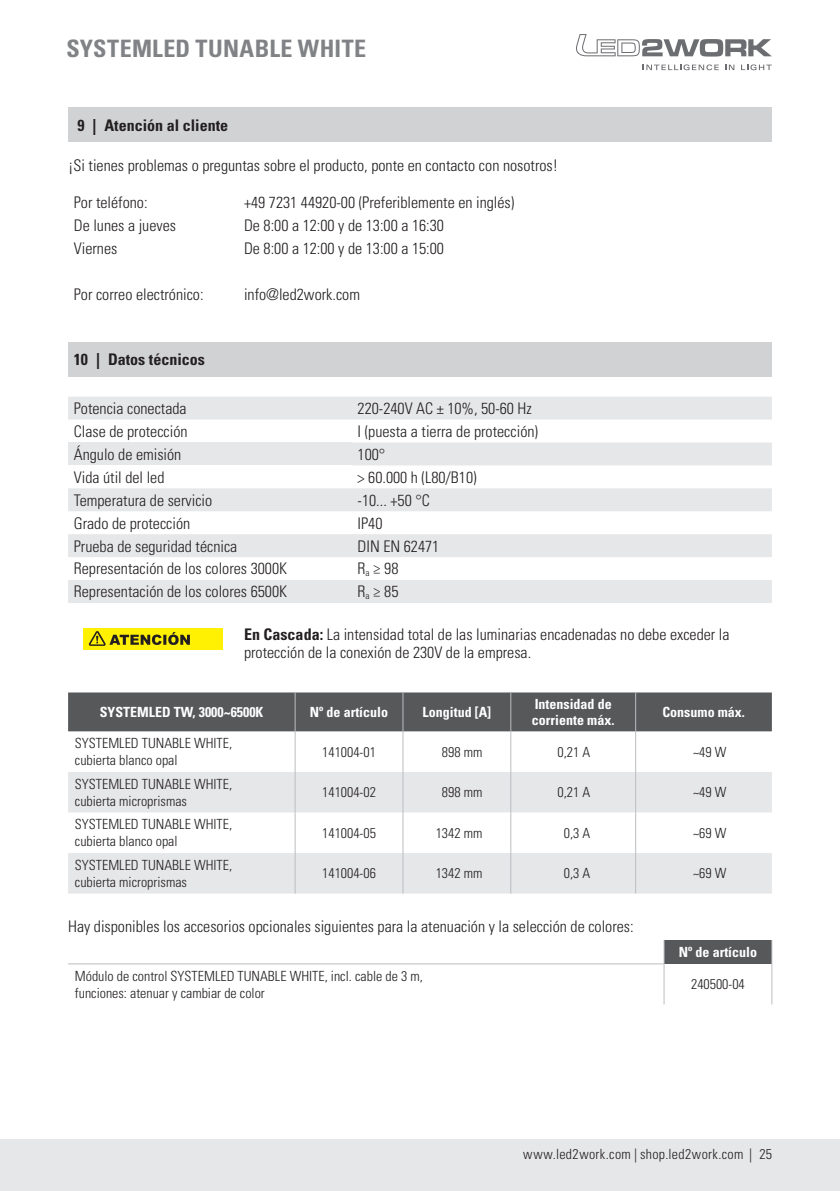
<style>
.page{position:relative;width:840px;height:1191px;background:#fff}
.page>*{position:absolute;margin:0;border:0;box-sizing:border-box;transform-origin:0 0}
.t1{font:700 condensed 24px "Univers LT Std";letter-spacing:.02em;color:#808285}
.t2{font:300 condensed 16px/17.2px "Univers LT Std";color:#231f20}
.t3{font:700 condensed 16px "Univers LT Std";color:#231f20}
.t4{font:300 condensed 14px/16.8px "Univers LT Std";color:#231f20}
.t5{font:700 condensed 14px/15.2px "Univers LT Std";color:#fff}
.t6{font:300 condensed 14px "Univers LT Std";letter-spacing:.025em;color:#231f20}
.s1{font-weight:700}
</style>
<div class="page">
<div style="left:0;top:1140px;width:839px;height:51px;background:#e6e7e9"></div>
<svg style="left:576px;top:34px;width:195px;height:23px"></svg>
<svg style="left:642px;top:64px;width:76px;height:6px"></svg>
<svg style="left:725px;top:65px;width:9px;height:5px"></svg>
<svg style="left:741px;top:64px;width:30px;height:6px"></svg>
<div style="left:68px;top:108px;width:703px;height:34px;background:#d1d2d4"></div>
<div style="left:68px;top:342px;width:703px;height:34px;background:#d1d2d4"></div>
<svg style="left:68px;top:397px;width:703px;height:206px;fill:#e6e7e9"></svg>
<div style="left:68px;top:442px;width:283px;height:23px;background:#e6e7e9"></div>
<div style="left:84px;top:628px;width:139px;height:22px;background:#fff101"></div>
<svg style="left:89px;top:631px;width:101px;height:15px"></svg>
<div style="left:68px;top:692px;width:703px;height:39px;background:#57585a"></div>
<svg style="left:68px;top:772px;width:226px;height:121px"></svg>
<svg style="left:295px;top:772px;width:476px;height:121px;fill:#e6e7e9"></svg>
<hr style="left:294px;top:692px;width:1px;height:39px;background:#bcbdc0">
<hr style="left:402px;top:692px;width:1px;height:39px;background:#bcbdc0">
<hr style="left:510px;top:692px;width:1px;height:39px;background:#bcbdc0">
<hr style="left:635px;top:692px;width:1px;height:39px;background:#bcbdc0">
<hr style="left:294px;top:731px;width:1px;height:41px;background:#bcbdc0">
<hr style="left:402px;top:731px;width:1px;height:41px;background:#bcbdc0">
<hr style="left:510px;top:731px;width:1px;height:41px;background:#bcbdc0">
<hr style="left:635px;top:731px;width:1px;height:41px;background:#bcbdc0">
<hr style="left:294px;top:772px;width:1px;height:40px;background:#bcbdc0">
<hr style="left:402px;top:772px;width:1px;height:40px;background:#bcbdc0">
<hr style="left:510px;top:772px;width:1px;height:40px;background:#bcbdc0">
<hr style="left:635px;top:772px;width:1px;height:40px;background:#bcbdc0">
<hr style="left:294px;top:812px;width:1px;height:41px;background:#bcbdc0">
<hr style="left:402px;top:812px;width:1px;height:41px;background:#bcbdc0">
<hr style="left:510px;top:812px;width:1px;height:41px;background:#bcbdc0">
<hr style="left:635px;top:812px;width:1px;height:41px;background:#bcbdc0">
<hr style="left:294px;top:853px;width:1px;height:40px;background:#bcbdc0">
<hr style="left:402px;top:853px;width:1px;height:40px;background:#bcbdc0">
<hr style="left:510px;top:853px;width:1px;height:40px;background:#bcbdc0">
<hr style="left:635px;top:853px;width:1px;height:40px;background:#bcbdc0">
<div style="left:663px;top:940px;width:108px;height:24px;background:#57585a"></div>
<svg style="left:663px;top:940px;width:1px;height:23px"></svg>
<svg style="left:771px;top:940px;width:1px;height:24px"></svg>
<hr style="left:663px;top:964px;width:1px;height:40px;background:#bcbdc0">
<hr style="left:771px;top:964px;width:1px;height:40px;background:#bcbdc0">
<hr style="left:68px;top:963px;width:596px;height:1px;background:#bcbdc0">
<h1 class="t1" style="left:32px;top:33px;width:336px">BA SYSTEMLED TUNABLE WHITE</h1>
<p class="t3" style="left:77px;top:115px;width:152px">9 | Atención al cliente</p>
<p class="t2" style="left:68px;top:157px;width:491px">¡Si tienes problemas o preguntas sobre el producto, ponte en contacto con nosotros!</p>
<p class="t2" style="left:74px;top:194px;width:75px">Por teléfono:</p>
<p class="t2" style="left:244px;top:194px;width:272px">+49 7231 44920-00 (Preferiblemente en inglés)</p>
<p class="t2" style="left:74px;top:217px;width:104px">De lunes a jueves</p>
<p class="t2" style="left:244px;top:217px;width:201px">De 8:00 a 12:00 y de 13:00 a 16:30</p>
<p class="t2" style="left:74px;top:240px;width:45px">Viernes</p>
<p class="t2" style="left:244px;top:240px;width:201px">De 8:00 a 12:00 y de 13:00 a 15:00</p>
<p class="t2" style="left:74px;top:286px;width:131px">Por correo electrónico:</p>
<p class="t2" style="left:244px;top:286px;width:117px">info@led2work.com</p>
<p class="t3" style="left:74px;top:350px;width:133px">10 | Datos técnicos</p>
<p class="t2" style="left:74px;top:400px;width:114px">Potencia conectada</p>
<p class="t2" style="left:357px;top:400px;width:176px">220-240V AC ± 10%, 50-60 Hz</p>
<p class="t2" style="left:74px;top:422px;width:115px">Clase de protección</p>
<p class="t2" style="left:357px;top:422px;width:182px">I (puesta a tierra de protección)</p>
<p class="t2" style="left:74px;top:445px;width:109px">Ángulo de emisión</p>
<p class="t2" style="left:357px;top:445px;width:29px">100°</p>
<p class="t2" style="left:74px;top:468px;width:92px">Vida útil del led</p>
<p class="t2" style="left:357px;top:468px;width:121px">&gt; 60.000 h (L80/B10)</p>
<p class="t2" style="left:74px;top:491px;width:140px">Temperatura de servicio</p>
<p class="t2" style="left:357px;top:491px;width:74px">-10... +50 °C</p>
<p class="t2" style="left:74px;top:514px;width:118px">Grado de protección</p>
<p class="t2" style="left:357px;top:514px;width:26px">IP40</p>
<p class="t2" style="left:74px;top:537px;width:165px">Prueba de seguridad técnica</p>
<p class="t2" style="left:357px;top:537px;width:83px">DIN EN 62471</p>
<p class="t2" style="left:74px;top:560px;width:215px">Representación de los colores 3000K</p>
<p class="t2" style="left:357px;top:560px;width:42px">R<sub>a</sub> ≥ 98</p>
<p class="t2" style="left:74px;top:583px;width:215px">Representación de los colores 6500K</p>
<p class="t2" style="left:357px;top:583px;width:42px">R<sub>a</sub> ≥ 85</p>
<p class="t2" style="left:244px;top:626px;width:487px"><span class="s1">En Cascada:</span> La intensidad total de las luminarias encadenadas no debe exceder la protección de la conexión de 230V de la empresa.</p>
<p class="t5" style="left:100px;top:704px;width:165px">SYSTEMLED TW, 3000~6500K</p>
<p class="t5" style="left:310px;top:704px;width:80px">Nº de artículo</p>
<p class="t5" style="left:422px;top:704px;width:70px">Longitud [A]</p>
<p class="t5" style="left:531px;top:697px;width:84px">Intensidad de corriente máx.</p>
<p class="t5" style="left:662px;top:704px;width:84px">Consumo máx.</p>
<p class="t4" style="left:75px;top:735px;width:159px">SYSTEMLED TUNABLE WHITE, cubierta blanco opal</p>
<p class="t4" style="left:322px;top:743px;width:55px">141004-01</p>
<p class="t4" style="left:441px;top:743px;width:42px">898 mm</p>
<p class="t4" style="left:557px;top:743px;width:34px">0,21 A</p>
<p class="t4" style="left:692px;top:743px;width:35px">~49 W</p>
<p class="t4" style="left:75px;top:775px;width:159px">SYSTEMLED TUNABLE WHITE, cubierta microprismas</p>
<p class="t4" style="left:322px;top:784px;width:55px">141004-02</p>
<p class="t4" style="left:441px;top:784px;width:42px">898 mm</p>
<p class="t4" style="left:557px;top:784px;width:34px">0,21 A</p>
<p class="t4" style="left:692px;top:784px;width:35px">~49 W</p>
<p class="t4" style="left:75px;top:816px;width:159px">SYSTEMLED TUNABLE WHITE, cubierta blanco opal</p>
<p class="t4" style="left:322px;top:824px;width:55px">141004-05</p>
<p class="t4" style="left:435px;top:824px;width:48px">1342 mm</p>
<p class="t4" style="left:563px;top:824px;width:28px">0,3 A</p>
<p class="t4" style="left:692px;top:824px;width:35px">~69 W</p>
<p class="t4" style="left:75px;top:856px;width:159px">SYSTEMLED TUNABLE WHITE, cubierta microprismas</p>
<p class="t4" style="left:322px;top:865px;width:55px">141004-06</p>
<p class="t4" style="left:435px;top:865px;width:48px">1342 mm</p>
<p class="t4" style="left:563px;top:865px;width:28px">0,3 A</p>
<p class="t4" style="left:692px;top:865px;width:35px">~69 W</p>
<p class="t2" style="left:68px;top:918px;width:566px">Hay disponibles los accesorios opcionales siguientes para la atenuación y la selección de colores:</p>
<p class="t5" style="left:678px;top:944px;width:80px">Nº de artículo</p>
<p class="t4" style="left:75px;top:967px;width:349px">Módulo de control SYSTEMLED TUNABLE WHITE, incl. cable de 3 m, funciones: atenuar y cambiar de color</p>
<p class="t4" style="left:690px;top:976px;width:55px">240500-04</p>
<p class="t6" style="left:523px;top:1145px;width:250px">www.led2work.com | shop.led2work.com | 25</p>
</div>
